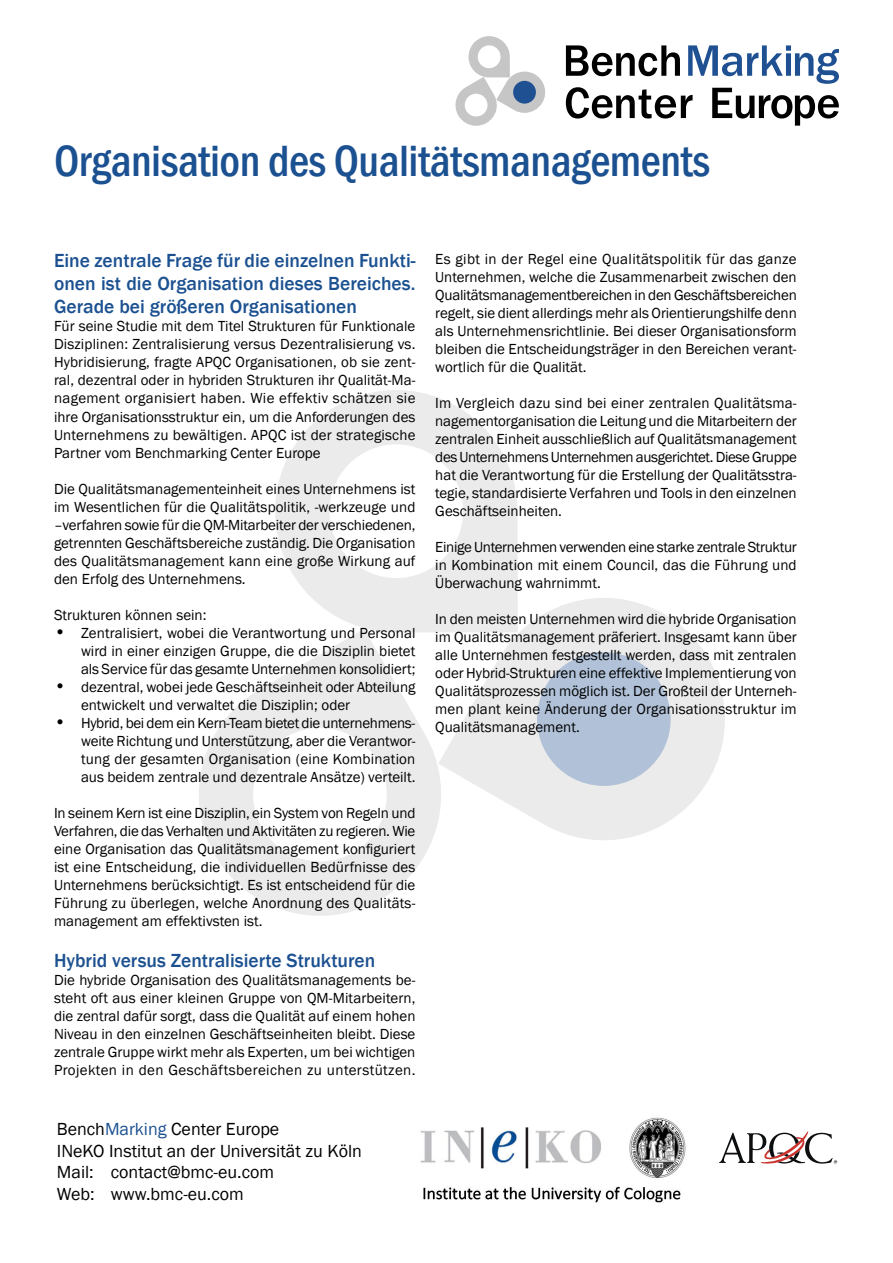
<style>
.page{position:relative;width:893px;height:1263px;background:#fff}
.page>*{position:absolute;margin:0;border:0;box-sizing:border-box;transform-origin:0 0}
.t1{font:500 condensed 45px "Franklin Gothic";letter-spacing:-.01em;color:#1c5191}
.t2{font:500 19.5px/23.4px "Franklin Gothic";color:#1c5191;text-align:justify}
.t3{font:18px/21.6px "Franklin Gothic";color:#000}
.t4{font:15px/18px "Franklin Gothic";color:#000;text-align:justify}
.s1{font-size:18px}
.s2{color:#1c5191}
</style>
<div class="page">
<img style="left:420px;top:1117px;width:266px;height:86px">
<svg style="left:719px;top:1131px;width:118px;height:33px"></svg>
<svg style="left:455px;top:36px;width:91px;height:90px"></svg>
<svg style="left:566px;top:45px;width:273px;height:81px"></svg>
<svg style="left:199px;top:632px;width:239px;height:284px;fill:#ebebeb"></svg>
<svg style="left:251px;top:728px;width:145px;height:133px"></svg>
<svg style="left:275px;top:390px;width:243px;height:242px;fill:#ebebeb"></svg>
<svg style="left:329px;top:444px;width:134px;height:134px"></svg>
<svg style="left:438px;top:598px;width:287px;height:242px;fill:#ebebeb"></svg>
<svg style="left:527px;top:652px;width:153px;height:134px;background:#c2cede"></svg>
<h1 class="t1" style="left:54px;top:132px;width:657px">Organisation des Qualitätsmanagements</h1>
<h2 class="t2" style="left:54px;top:249px;width:363px">Eine zentrale Frage für die einzelnen Funkti&shy;onen ist die Organisation dieses Bereiches.<br>Gerade bei größeren Organisationen</h2>
<p class="t4" style="left:54px;top:318px;width:363px">Für seine Studie mit dem Titel Strukturen für Funktionale Disziplinen: Zentralisierung versus Dezentralisierung vs.<br>Hybridisierung, fragte APQC Organisationen, ob sie zent&shy;ral, dezentral oder in hybriden Strukturen ihr Qualität-Ma&shy;nagement organisiert haben. Wie effektiv schätzen sie ihre Organisationsstruktur ein, um die Anforderungen des Unternehmens zu bewältigen. APQC ist der strategische Partner vom Benchmarking Center Europe</p>
<p class="t4" style="left:54px;top:480px;width:363px">Die Qualitätsmanagementeinheit eines Unternehmens ist im Wesentlichen für die Qualitätspolitik, -werkzeuge und –verfahren sowie für die QM-Mitarbeiter der verschiedenen, getrennten Geschäftsbereiche zuständig. Die Organisation des Qualitätsmanagement kann eine große Wirkung auf den Erfolg des Unternehmens.</p>
<p class="t4" style="left:54px;top:606px;width:154px">Strukturen können sein:</p>
<p class="t4" style="left:81px;top:624px;width:336px;text-indent:-27px"><span class="s1">•</span> Zentralisiert, wobei die Verantwortung und Personal wird in einer einzigen Gruppe, die die Disziplin bietet als Service für das gesamte Unternehmen konsolidiert;</p>
<p class="t4" style="left:81px;top:678px;width:336px;text-indent:-27px"><span class="s1">•</span> dezentral, wobei jede Geschäftseinheit oder Abteilung entwickelt und verwaltet die Disziplin; oder</p>
<p class="t4" style="left:81px;top:714px;width:336px;text-indent:-27px"><span class="s1">•</span> Hybrid, bei dem ein Kern-Team bietet die unternehmens&shy;weite Richtung und Unterstützung, aber die Verantwor&shy;tung der gesamten Organisation (eine Kombination aus beidem zentrale und dezentrale Ansätze) verteilt.</p>
<p class="t4" style="left:54px;top:804px;width:363px">In seinem Kern ist eine Disziplin, ein System von Regeln und Verfahren, die das Verhalten und Aktivitäten zu regieren. Wie eine Organisation das Qualitätsmanagement konfiguriert ist eine Entscheidung, die individuellen Bedürfnisse des Unternehmens berücksichtigt. Es ist entscheidend für die Führung zu überlegen, welche Anordnung des Qualitäts&shy;management am effektivsten ist.</p>
<h2 class="t2" style="left:54px;top:949px;width:323px">Hybrid versus Zentralisierte Strukturen</h2>
<p class="t4" style="left:54px;top:971px;width:363px">Die hybride Organisation des Qualitätsmanagements be&shy;steht oft aus einer kleinen Gruppe von QM-Mitarbeitern, die zentral dafür sorgt, dass die Qualität auf einem hohen Niveau in den einzelnen Geschäftseinheiten bleibt. Diese zentrale Gruppe wirkt mehr als Experten, um bei wichtigen Projekten in den Geschäftsbereichen zu unterstützen.</p>
<p class="t3" style="left:57px;top:1119px;width:307px">Bench<span class="s2">Marking</span> Center Europe<br>INeKO Institut an der Universität zu Köln<br>Mail: contact@bmc-eu.com<br>Web: www.bmc-eu.com</p>
<p class="t4" style="left:435px;top:250px;width:363px">Es gibt in der Regel eine Qualitätspolitik für das ganze Unternehmen, welche die Zusammenarbeit zwischen den Qualitätsmanagementbereichen in den Geschäftsbereichen regelt, sie dient allerdings mehr als Orientierungshilfe denn als Unternehmensrichtlinie. Bei dieser Organisationsform bleiben die Entscheidungsträger in den Bereichen verant&shy;wortlich für die Qualität.</p>
<p class="t4" style="left:435px;top:394px;width:363px">Im Vergleich dazu sind bei einer zentralen Qualitätsma&shy;nagementorganisation die Leitung und die Mitarbeitern der zentralen Einheit ausschließlich auf Qualitätsmanagement des Unternehmens Unternehmen ausgerichtet. Diese Gruppe hat die Verantwortung für die Erstellung der Qualitätsstra&shy;tegie, standardisierte Verfahren und Tools in den einzelnen Geschäftseinheiten.</p>
<p class="t4" style="left:435px;top:538px;width:363px">Einige Unternehmen verwenden eine starke zentrale Struktur in Kombination mit einem Council, das die Führung und Überwachung wahrnimmt.</p>
<p class="t4" style="left:435px;top:610px;width:363px">In den meisten Unternehmen wird die hybride Organisation im Qualitätsmanagement präferiert. Insgesamt kann über alle Unternehmen festgestellt werden, dass mit zentralen oder Hybrid-Strukturen eine effektive Implementierung von Qualitätsprozessen möglich ist. Der Großteil der Unterneh&shy;men plant keine Änderung der Organisationsstruktur im Qualitätsmanagement.</p>
</div>
